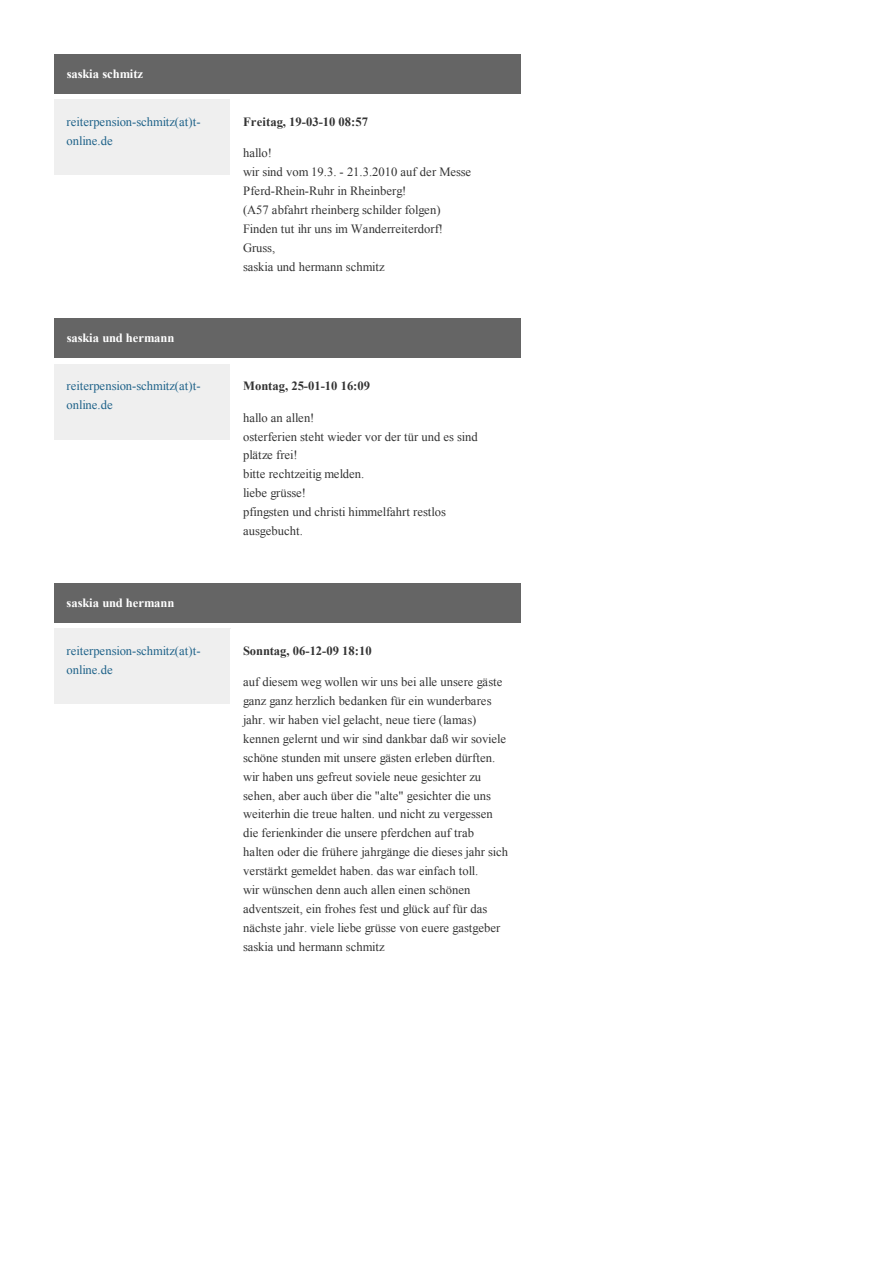
<style>
.page{position:relative;width:893px;height:1263px;background:#fff}
.page>*{position:absolute;margin:0;border:0;box-sizing:border-box;transform-origin:0 0}
.t1{font:12.6px/18.9px "Times New Roman";color:#333}
.t2{font:12.6px/18.9px "Times New Roman";color:#1e6289}
.t3{font:700 12.6px "Times New Roman";color:#333}
.t4{font:700 12.6px "Times New Roman";letter-spacing:-.015em;color:#fff}
.t5{font:italic 12.6px "Times New Roman";color:#444}
</style>
<div class="page">
<div style="left:54px;top:54px;width:466px;height:39px;background:#656565"></div>
<div style="left:54px;top:318px;width:466px;height:40px;background:#656565"></div>
<div style="left:54px;top:583px;width:466px;height:39px;background:#656565"></div>
<div style="left:54px;top:100px;width:176px;height:75px;background:#efefef"></div>
<div style="left:54px;top:364px;width:176px;height:76px;background:#efefef"></div>
<div style="left:54px;top:629px;width:176px;height:75px;background:#efefef"></div>
<p class="t4" style="left:67px;top:65px;width:78px">saskia schmitz</p>
<p class="t2" style="left:67px;top:112px;width:135px">reiterpension-schmitz(at)t&shy;online.de</p>
<p class="t3" style="left:243px;top:113px;width:126px">Freitag, 19-03-10 08:57</p>
<p class="t1" style="left:243px;top:143px;width:230px">hallo!<br>wir sind vom 19.3. - 21.3.2010 auf der Messe<br>Pferd-Rhein-Ruhr in Rheinberg!<br>(A57 abfahrt rheinberg schilder folgen)<br>Finden tut ihr uns im Wanderreiterdorf!<br>Gruss,<br>saskia und hermann schmitz</p>
<p class="t4" style="left:67px;top:329px;width:109px">saskia und hermann</p>
<p class="t2" style="left:67px;top:376px;width:135px">reiterpension-schmitz(at)t&shy;online.de</p>
<p class="t3" style="left:243px;top:377px;width:129px">Montag, 25-01-10 16:09</p>
<p class="t1" style="left:243px;top:408px;width:236px">hallo an allen!<br>osterferien steht wieder vor der tür und es sind plätze frei!<br>bitte rechtzeitig melden.<br>liebe grüsse!<br>pfingsten und christi himmelfahrt restlos ausgebucht.</p>
<p class="t4" style="left:67px;top:594px;width:109px">saskia und hermann</p>
<p class="t2" style="left:67px;top:641px;width:135px">reiterpension-schmitz(at)t&shy;online.de</p>
<p class="t3" style="left:243px;top:642px;width:130px">Sonntag, 06-12-09 18:10</p>
<p class="t1" style="left:243px;top:672px;width:267px">auf diesem weg wollen wir uns bei alle unsere gäste ganz ganz herzlich bedanken für ein wunderbares jahr. wir haben viel gelacht, neue tiere (lamas) kennen gelernt und wir sind dankbar daß wir soviele schöne stunden mit unsere gästen erleben dürften. wir haben uns gefreut soviele neue gesichter zu sehen, aber auch über die "alte" gesichter die uns weiterhin die treue halten. und nicht zu vergessen die ferienkinder die unsere pferdchen auf trab<br>halten oder die frühere jahrgänge die dieses jahr sich verstärkt gemeldet haben. das war einfach toll.<br>wir wünschen denn auch allen einen schönen adventszeit, ein frohes fest und glück auf für das nächste jahr. viele liebe grüsse von euere gastgeber saskia und hermann schmitz</p>
<p class="t5" style="left:323px;top:680px;width:96px">gpukqp/uejokvbBv</p>
</div>
